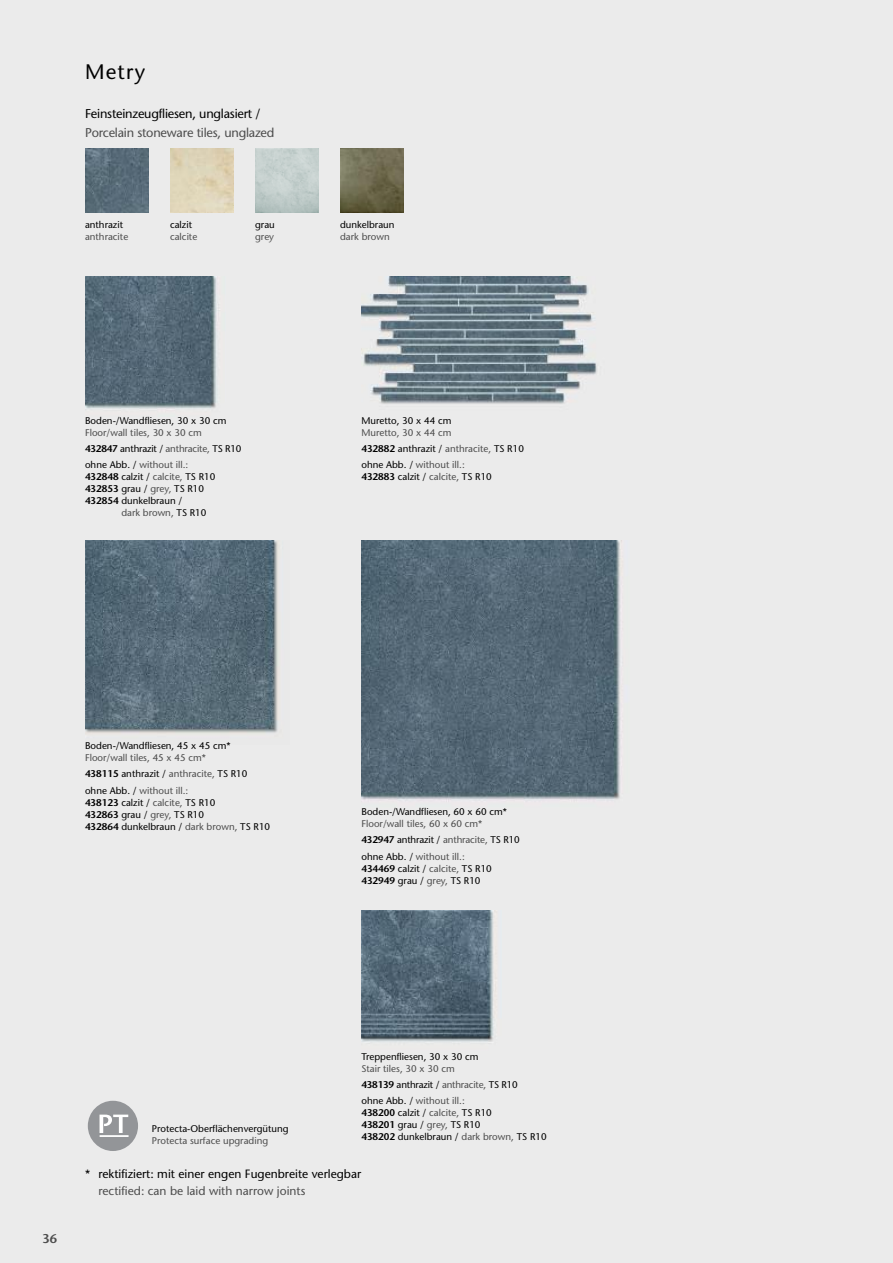
<style>
.page{position:relative;width:893px;height:1263px;background:#ebebeb}
.page>*{position:absolute;margin:0;border:0;box-sizing:border-box;transform-origin:0 0}
.t1{font:21px "Stone Sans";letter-spacing:.055em;color:#000}
.t2{font:12.75px "Stone Sans";letter-spacing:-.015em;color:#000}
.t3{font:12.75px "Stone Sans";letter-spacing:-.015em;color:#4d4d4d}
.t4{font:600 12.75px "Stone Sans";color:#4d4d4d}
.t5{font:12px "Stone Sans";color:#000}
.t6{font:12px "Stone Sans";color:#4d4d4d}
.t7{font:9.75px/12px "Stone Sans";color:#000}
.t8{font:9.75px/16.2px "Stone Sans";color:#4d4d4d}
.s1{font-weight:600;color:#000}
.s2{color:#000}
.s3{font-weight:600}
.s4{color:#4d4d4d}
</style>
<div class="page">
<img style="left:255px;top:149px;width:64px;height:64px">
<img style="left:85px;top:149px;width:64px;height:64px">
<img style="left:85px;top:276px;width:132px;height:133px">
<img style="left:361px;top:910px;width:135px;height:132px">
<img style="left:85px;top:540px;width:194px;height:194px">
<img style="left:340px;top:149px;width:64px;height:64px">
<img style="left:361px;top:276px;width:236px;height:128px">
<img style="left:361px;top:540px;width:261px;height:260px">
<div style="left:88px;top:1101px;width:50px;height:50px;background:#939598;border-radius:50%"></div>
<svg style="left:100px;top:1114px;width:28px;height:19px"></svg>
<hr style="left:100px;top:1135px;width:29px;height:2px;background:#fff">
<h1 class="t1" style="left:85px;top:64px;width:62px">Metry</h1>
<h2 class="t2" style="left:85px;top:108px;width:177px">Feinsteinzeugfliesen, unglasiert /</h2>
<h2 class="t3" style="left:85px;top:128px;width:191px">Porcelain stoneware tiles, unglazed</h2>
<p class="t7" style="left:85px;top:220px;width:39px">anthrazit</p>
<p class="t8" style="left:85px;top:230px;width:45px">anthracite</p>
<p class="t7" style="left:170px;top:220px;width:23px">calzit</p>
<p class="t8" style="left:170px;top:230px;width:29px">calcite</p>
<p class="t7" style="left:255px;top:220px;width:21px">grau</p>
<p class="t8" style="left:255px;top:230px;width:20px">grey</p>
<p class="t7" style="left:340px;top:220px;width:56px">dunkelbraun</p>
<p class="t8" style="left:340px;top:230px;width:51px">dark brown</p>
<p class="t7" style="left:85px;top:415px;width:143px">Boden-/Wandfliesen, 30 x 30 cm</p>
<p class="t8" style="left:85px;top:425px;width:158px">Floor/wall tiles, 30 x 30 cm<br><span class="s1">432847</span> <span class="s2">anthrazit /</span> anthracite, <span class="s2">TS R10 ohne Abb. /</span> without ill.:</p>
<p class="t7" style="left:85px;top:472px;width:132px"><span class="s3">432848</span> calzit / <span class="s4">calcite,</span> TS R10<br><span class="s3">432853</span> grau / <span class="s4">grey,</span> TS R10<br><span class="s3">432854</span> dunkelbraun /</p>
<p class="t8" style="left:121px;top:506px;width:87px">dark brown, <span class="s2">TS R10</span></p>
<p class="t7" style="left:361px;top:415px;width:92px">Muretto, 30 x 44 cm</p>
<p class="t8" style="left:361px;top:425px;width:164px">Muretto, 30 x 44 cm<br><span class="s1">432882</span> <span class="s2">anthrazit /</span> anthracite, <span class="s2">TS R10 ohne Abb. /</span> without ill.:</p>
<p class="t7" style="left:361px;top:472px;width:132px"><span class="s3">432883</span> calzit / <span class="s4">calcite,</span> TS R10</p>
<p class="t7" style="left:85px;top:741px;width:147px">Boden-/Wandfliesen, 45 x 45 cm*</p>
<p class="t8" style="left:85px;top:751px;width:164px">Floor/wall tiles, 45 x 45 cm*<br><span class="s1">438115</span> <span class="s2">anthrazit /</span> anthracite, <span class="s2">TS R10 ohne Abb. /</span> without ill.:</p>
<p class="t7" style="left:85px;top:797px;width:187px"><span class="s3">438123</span> calzit / <span class="s4">calcite,</span> TS R10<br><span class="s3">432863</span> grau / <span class="s4">grey,</span> TS R10<br><span class="s3">432864</span> dunkelbraun / <span class="s4">dark brown,</span> TS R10</p>
<p class="t7" style="left:361px;top:807px;width:147px">Boden-/Wandfliesen, 60 x 60 cm*</p>
<p class="t8" style="left:361px;top:817px;width:160px">Floor/wall tiles, 60 x 60 cm*<br><span class="s1">432947</span> <span class="s2">anthrazit /</span> anthracite, <span class="s2">TS R10 ohne Abb. /</span> without ill.:</p>
<p class="t7" style="left:361px;top:863px;width:132px"><span class="s3">434469</span> calzit / <span class="s4">calcite,</span> TS R10<br><span class="s3">432949</span> grau / <span class="s4">grey,</span> TS R10</p>
<h2 class="t4" style="left:43px;top:1233px;width:16px">36</h2>
<p class="t7" style="left:152px;top:1123px;width:138px">Protecta-Oberflächenvergütung</p>
<p class="t8" style="left:152px;top:1133px;width:118px">Protecta surface upgrading</p>
<p class="t7" style="left:361px;top:1051px;width:119px">Treppenfliesen, 30 x 30 cm</p>
<p class="t8" style="left:361px;top:1061px;width:158px">Stair tiles, 30 x 30 cm<br><span class="s1">438139</span> <span class="s2">anthrazit /</span> anthracite, <span class="s2">TS R10 ohne Abb. /</span> without ill.:</p>
<p class="t7" style="left:361px;top:1108px;width:187px"><span class="s3">438200</span> calzit / <span class="s4">calcite,</span> TS R10<br><span class="s3">438201</span> grau / <span class="s4">grey,</span> TS R10<br><span class="s3">438202</span> dunkelbraun / <span class="s4">dark brown,</span> TS R10</p>
<p class="t5" style="left:85px;top:1169px;width:278px">* rektifiziert: mit einer engen Fugenbreite verlegbar</p>
<p class="t6" style="left:98px;top:1186px;width:209px">rectified: can be laid with narrow joints</p>
</div>
